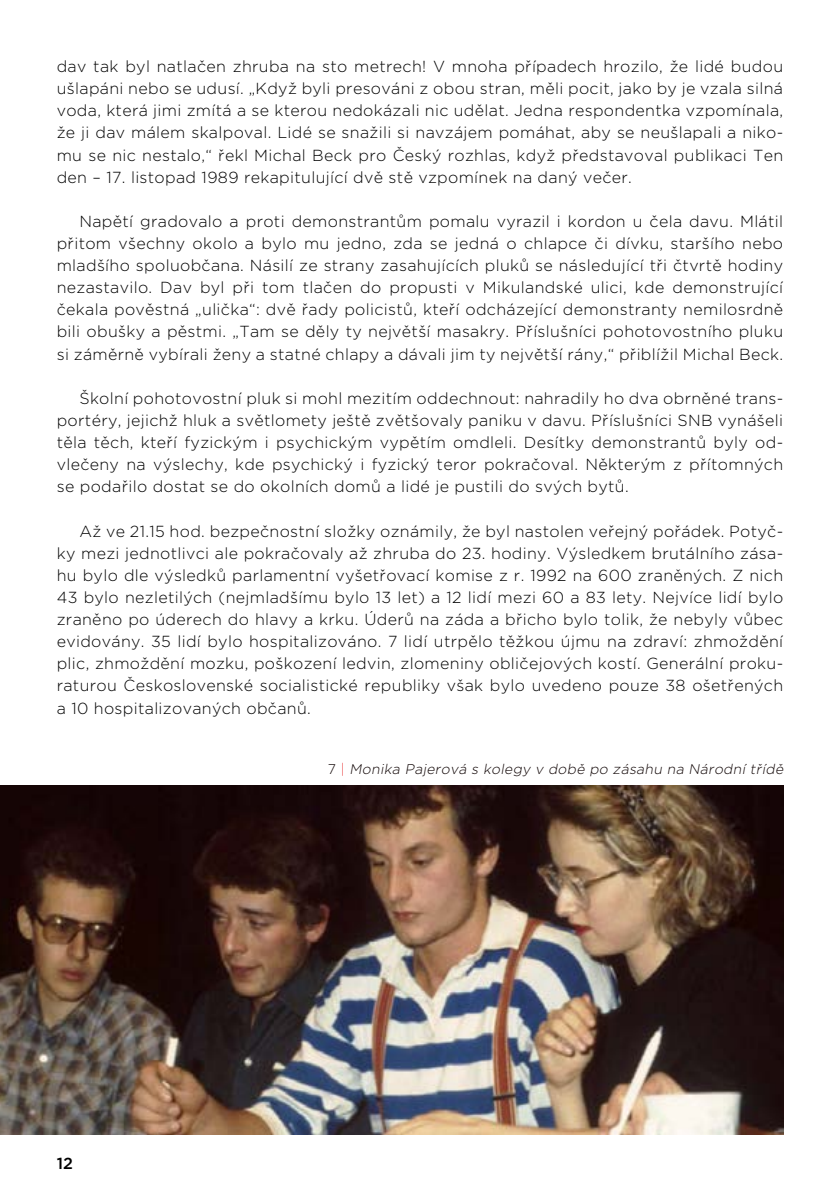
<style>
.page{position:relative;width:840px;height:1191px;background:#fff}
.page>*{position:absolute;margin:0;border:0;box-sizing:border-box;transform-origin:0 0}
.t1{font:300 16px/22.2px "Gotham";letter-spacing:.02em;color:#000;text-align:justify}
.t2{font:500 16px "Gotham";color:#000}
.t3{font:italic 300 14px "Gotham";color:#100505}
.s1{font-style:normal}
.s2{font-style:normal;color:#e83c3b}
</style>
<div class="page">
<img style="left:0;top:785px;width:782px;height:349px">
<p class="t1" style="left:57px;top:55px;width:727px">dav tak byl natlačen zhruba na sto metrech! V mnoha případech hrozilo, že lidé budou ušlapáni nebo se udusí. „Když byli presováni z obou stran, měli pocit, jako by je vzala silná voda, která jimi zmítá a se kterou nedokázali nic udělat. Jedna respondentka vzpomínala, že ji dav málem skalpoval. Lidé se snažili si navzájem pomáhat, aby se neušlapali a niko&shy;mu se nic nestalo,“ řekl Michal Beck pro Český rozhlas, když představoval publikaci Ten den – 17. listopad 1989 rekapitulující dvě stě vzpomínek na daný večer.</p>
<p class="t1" style="left:57px;top:210px;width:727px;text-indent:23px">Napětí gradovalo a proti demonstrantům pomalu vyrazil i kordon u čela davu. Mlátil přitom všechny okolo a bylo mu jedno, zda se jedná o chlapce či dívku, staršího nebo mladšího spoluobčana. Násilí ze strany zasahujících pluků se následující tři čtvrtě hodiny nezastavilo. Dav byl při tom tlačen do propusti v Mikulandské ulici, kde demonstrující čekala pověstná „ulička“: dvě řady policistů, kteří odcházející demonstranty nemilosrdně bili obušky a pěstmi. „Tam se děly ty největší masakry. Příslušníci pohotovostního pluku si záměrně vybírali ženy a statné chlapy a dávali jim ty největší rány,“ přiblížil Michal Beck.</p>
<p class="t1" style="left:57px;top:386px;width:727px;text-indent:23px">Školní pohotovostní pluk si mohl mezitím oddechnout: nahradily ho dva obrněné trans&shy;portéry, jejichž hluk a světlomety ještě zvětšovaly paniku v davu. Příslušníci SNB vynášeli těla těch, kteří fyzickým i psychickým vypětím omdleli. Desítky demonstrantů byly od&shy;vlečeny na výslechy, kde psychický i fyzický teror pokračoval. Některým z přítomných se podařilo dostat se do okolních domů a lidé je pustili do svých bytů.</p>
<p class="t1" style="left:57px;top:519px;width:727px;text-indent:23px">Až ve 21.15 hod. bezpečnostní složky oznámily, že byl nastolen veřejný pořádek. Potyč&shy;ky mezi jednotlivci ale pokračovaly až zhruba do 23. hodiny. Výsledkem brutálního zása&shy;hu bylo dle výsledků parlamentní vyšetřovací komise z r. 1992 na 600 zraněných. Z nich 43 bylo nezletilých (nejmladšímu bylo 13 let) a 12 lidí mezi 60 a 83 lety. Nejvíce lidí bylo zraněno po úderech do hlavy a krku. Úderů na záda a břicho bylo tolik, že nebyly vůbec evidovány. 35 lidí bylo hospitalizováno. 7 lidí utrpělo těžkou újmu na zdraví: zhmoždění plic, zhmoždění mozku, poškození ledvin, zlomeniny obličejových kostí. Generální proku&shy;raturou Československé socialistické republiky však bylo uvedeno pouze 38 ošetřených a 10 hospitalizovaných občanů.</p>
<p class="t2" style="left:57px;top:1152px;width:18px">12</p>
<p class="t3" style="left:327px;top:760px;width:460px"><span class="s1">7</span> <span class="s2">|</span> Monika Pajerová s kolegy v době po zásahu na Národní třídě</p>
</div>
